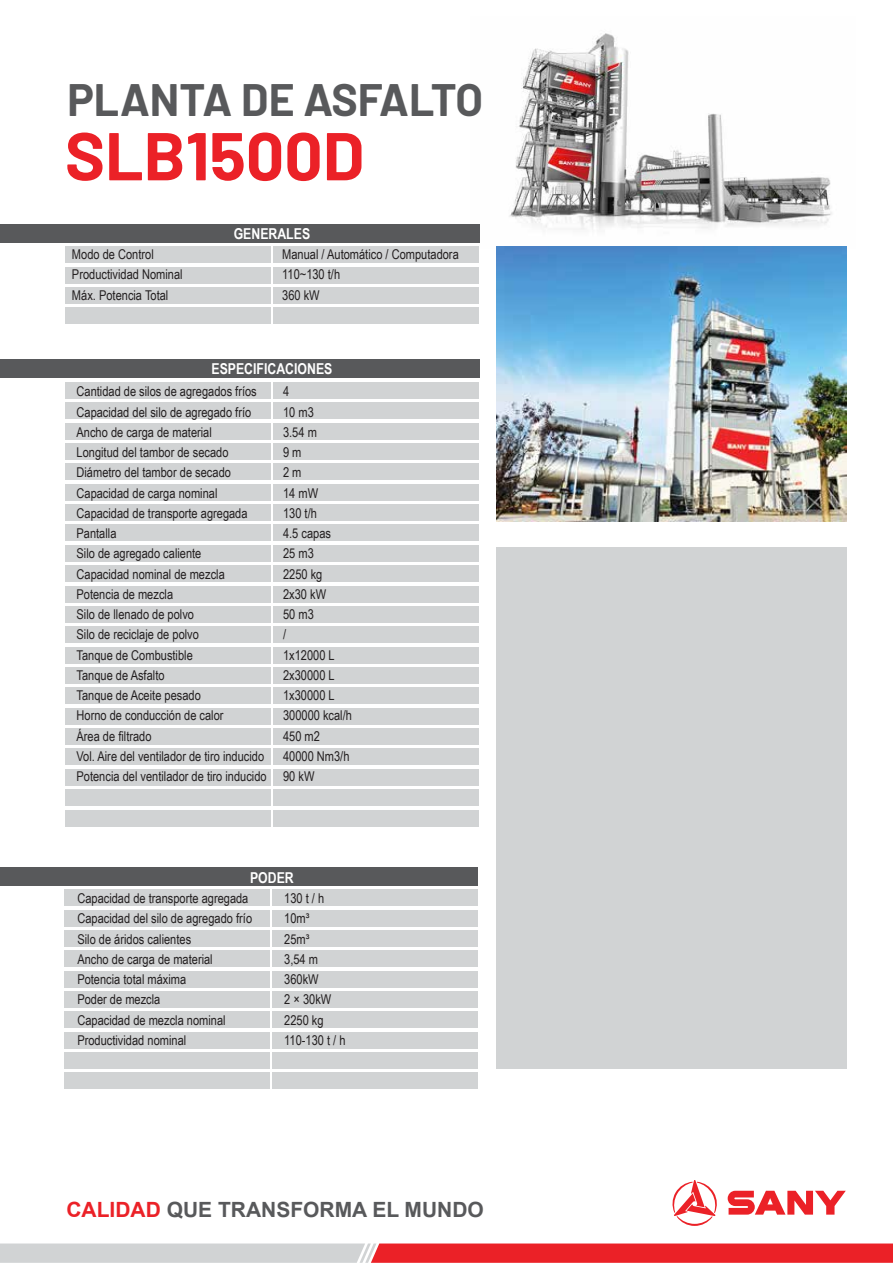
<style>
.page{position:relative;width:893px;height:1263px;background:#fff}
.page>*{position:absolute;margin:0;border:0;box-sizing:border-box;transform-origin:0 0}
.t1{font:700 67.5px "Barlow";color:#eb2127}
.t2{font:700 44.4px "Barlow";color:#58595b}
.t3{font:700 21px "Arial";color:#58595b}
.t4{font:700 15px "Arial Narrow";color:#fff}
.t5{font:13.5px/20.2px "Arial Narrow";color:#231f20}
.s1{color:#eb2127}
</style>
<div class="page">
<img style="left:479px;top:33px;width:368px;height:215px">
<div style="left:496px;top:547px;width:350px;height:521px;background:#d1d3d4"></div>
<svg style="left:672px;top:1180px;width:45px;height:46px"></svg>
<svg style="left:728px;top:1191px;width:118px;height:23px"></svg>
<svg style="left:0;top:1243px;width:893px;height:20px;background:#e17174"></svg>
<div style="left:0;top:224px;width:479px;height:19px;background:#58595b"></div>
<div style="left:0;top:360px;width:479px;height:18px;background:#58595b"></div>
<div style="left:66px;top:246px;width:205px;height:17px;background:#d1d3d4"></div>
<div style="left:66px;top:267px;width:205px;height:16px;background:#d1d3d4"></div>
<div style="left:66px;top:287px;width:205px;height:17px;background:#d1d3d4"></div>
<div style="left:66px;top:307px;width:205px;height:17px;background:#d1d3d4"></div>
<div style="left:274px;top:246px;width:205px;height:17px;background:#d1d3d4"></div>
<div style="left:274px;top:267px;width:205px;height:16px;background:#d1d3d4"></div>
<div style="left:274px;top:287px;width:205px;height:17px;background:#d1d3d4"></div>
<div style="left:274px;top:307px;width:205px;height:17px;background:#d1d3d4"></div>
<div style="left:66px;top:382px;width:205px;height:17px;background:#d1d3d4"></div>
<div style="left:66px;top:402px;width:205px;height:17px;background:#d1d3d4"></div>
<div style="left:66px;top:423px;width:205px;height:16px;background:#d1d3d4"></div>
<div style="left:66px;top:443px;width:205px;height:17px;background:#d1d3d4"></div>
<div style="left:66px;top:463px;width:205px;height:17px;background:#d1d3d4"></div>
<div style="left:66px;top:484px;width:205px;height:17px;background:#d1d3d4"></div>
<div style="left:66px;top:504px;width:205px;height:17px;background:#d1d3d4"></div>
<div style="left:66px;top:524px;width:205px;height:17px;background:#d1d3d4"></div>
<div style="left:274px;top:382px;width:205px;height:17px;background:#d1d3d4"></div>
<div style="left:274px;top:402px;width:205px;height:17px;background:#d1d3d4"></div>
<div style="left:274px;top:423px;width:205px;height:16px;background:#d1d3d4"></div>
<div style="left:274px;top:443px;width:205px;height:17px;background:#d1d3d4"></div>
<div style="left:274px;top:463px;width:205px;height:17px;background:#d1d3d4"></div>
<div style="left:274px;top:484px;width:205px;height:17px;background:#d1d3d4"></div>
<div style="left:274px;top:504px;width:205px;height:17px;background:#d1d3d4"></div>
<div style="left:274px;top:524px;width:205px;height:17px;background:#d1d3d4"></div>
<div style="left:66px;top:545px;width:205px;height:17px;background:#d1d3d4"></div>
<div style="left:66px;top:565px;width:205px;height:17px;background:#d1d3d4"></div>
<div style="left:66px;top:586px;width:205px;height:16px;background:#d1d3d4"></div>
<div style="left:66px;top:606px;width:205px;height:17px;background:#d1d3d4"></div>
<div style="left:66px;top:626px;width:205px;height:17px;background:#d1d3d4"></div>
<div style="left:274px;top:545px;width:205px;height:17px;background:#d1d3d4"></div>
<div style="left:274px;top:565px;width:205px;height:17px;background:#d1d3d4"></div>
<div style="left:274px;top:586px;width:205px;height:16px;background:#d1d3d4"></div>
<div style="left:274px;top:606px;width:205px;height:17px;background:#d1d3d4"></div>
<div style="left:274px;top:626px;width:205px;height:17px;background:#d1d3d4"></div>
<div style="left:66px;top:647px;width:205px;height:17px;background:#d1d3d4"></div>
<div style="left:66px;top:667px;width:205px;height:17px;background:#d1d3d4"></div>
<div style="left:66px;top:687px;width:205px;height:17px;background:#d1d3d4"></div>
<div style="left:66px;top:708px;width:205px;height:17px;background:#d1d3d4"></div>
<div style="left:66px;top:728px;width:205px;height:17px;background:#d1d3d4"></div>
<div style="left:66px;top:748px;width:205px;height:17px;background:#d1d3d4"></div>
<div style="left:66px;top:769px;width:205px;height:17px;background:#d1d3d4"></div>
<div style="left:66px;top:789px;width:205px;height:17px;background:#d1d3d4"></div>
<div style="left:274px;top:647px;width:205px;height:17px;background:#d1d3d4"></div>
<div style="left:274px;top:667px;width:205px;height:17px;background:#d1d3d4"></div>
<div style="left:274px;top:687px;width:205px;height:17px;background:#d1d3d4"></div>
<div style="left:274px;top:708px;width:205px;height:17px;background:#d1d3d4"></div>
<div style="left:274px;top:728px;width:205px;height:17px;background:#d1d3d4"></div>
<div style="left:274px;top:748px;width:205px;height:17px;background:#d1d3d4"></div>
<div style="left:274px;top:769px;width:205px;height:17px;background:#d1d3d4"></div>
<div style="left:274px;top:789px;width:205px;height:17px;background:#d1d3d4"></div>
<div style="left:66px;top:810px;width:205px;height:17px;background:#d1d3d4"></div>
<div style="left:274px;top:810px;width:205px;height:17px;background:#d1d3d4"></div>
<div style="left:0;top:867px;width:478px;height:18px;background:#58595b"></div>
<div style="left:64px;top:889px;width:206px;height:17px;background:#d1d3d4"></div>
<div style="left:64px;top:910px;width:206px;height:16px;background:#d1d3d4"></div>
<div style="left:64px;top:930px;width:206px;height:17px;background:#d1d3d4"></div>
<div style="left:64px;top:950px;width:206px;height:17px;background:#d1d3d4"></div>
<div style="left:64px;top:971px;width:206px;height:16px;background:#d1d3d4"></div>
<div style="left:64px;top:991px;width:206px;height:17px;background:#d1d3d4"></div>
<div style="left:64px;top:1011px;width:206px;height:17px;background:#d1d3d4"></div>
<div style="left:64px;top:1032px;width:206px;height:16px;background:#d1d3d4"></div>
<div style="left:272px;top:889px;width:206px;height:17px;background:#d1d3d4"></div>
<div style="left:272px;top:910px;width:206px;height:16px;background:#d1d3d4"></div>
<div style="left:272px;top:930px;width:206px;height:17px;background:#d1d3d4"></div>
<div style="left:272px;top:950px;width:206px;height:17px;background:#d1d3d4"></div>
<div style="left:272px;top:971px;width:206px;height:16px;background:#d1d3d4"></div>
<div style="left:272px;top:991px;width:206px;height:17px;background:#d1d3d4"></div>
<div style="left:272px;top:1011px;width:206px;height:17px;background:#d1d3d4"></div>
<div style="left:272px;top:1032px;width:206px;height:16px;background:#d1d3d4"></div>
<div style="left:64px;top:1052px;width:206px;height:17px;background:#d1d3d4"></div>
<div style="left:64px;top:1072px;width:206px;height:17px;background:#d1d3d4"></div>
<div style="left:272px;top:1052px;width:206px;height:17px;background:#d1d3d4"></div>
<div style="left:272px;top:1072px;width:206px;height:17px;background:#d1d3d4"></div>
<img style="left:496px;top:246px;width:350px;height:276px">
<h2 class="t2" style="left:67px;top:67px;width:417px">PLANTA DE ASFALTO</h2>
<h1 class="t1" style="left:65px;top:106px;width:301px">SLB1500D</h1>
<p class="t5" style="left:72px;top:244px;width:112px">Modo de Control<br>Productividad Nominal<br>Máx. Potencia Total</p>
<p class="t4" style="left:234px;top:222px;width:78px">GENERALES</p>
<p class="t5" style="left:282px;top:244px;width:178px">Manual / Automático / Computadora<br>110~130 t/h<br>360 kW</p>
<p class="t4" style="left:211px;top:357px;width:122px">ESPECIFICACIONES</p>
<p class="t5" style="left:77px;top:381px;width:192px">Cantidad de silos de agregados fríos<br>Capacidad del silo de agregado frío<br>Ancho de carga de material<br>Longitud del tambor de secado<br>Diámetro del tambor de secado<br>Capacidad de carga nominal<br>Capacidad de transporte agregada<br>Pantalla<br>Silo de agregado caliente<br>Capacidad nominal de mezcla<br>Potencia de mezcla<br>Silo de llenado de polvo<br>Silo de reciclaje de polvo<br>Tanque de Combustible<br>Tanque de Asfalto<br>Tanque de Aceite pesado<br>Horno de conducción de calor<br>Área de filtrado<br>Vol. Aire del ventilador de tiro inducido<br>Potencia del ventilador de tiro inducido</p>
<p class="t5" style="left:283px;top:381px;width:70px">4<br>10 m3<br>3.54 m<br>9 m<br>2 m<br>14 mW<br>130 t/h<br>4.5 capas<br>25 m3<br>2250 kg<br>2x30 kW<br>50 m3<br>/<br>1x12000 L<br>2x30000 L<br>1x30000 L<br>300000 kcal/h<br>450 m2<br>40000 Nm3/h<br>90 kW</p>
<p class="t4" style="left:250px;top:866px;width:45px">PODER</p>
<p class="t5" style="left:77px;top:888px;width:176px">Capacidad de transporte agregada<br>Capacidad del silo de agregado frío<br>Silo de áridos calientes<br>Ancho de carga de material<br>Potencia total máxima<br>Poder de mezcla<br>Capacidad de mezcla nominal<br>Productividad nominal</p>
<p class="t5" style="left:284px;top:888px;width:63px">130 t / h<br>10m³<br>25m³<br>3,54 m<br>360kW<br>2 × 30kW<br>2250 kg<br>110-130 t / h</p>
<h3 class="t3" style="left:66px;top:1195px;width:419px"><span class="s1">CALIDAD</span> QUE TRANSFORMA EL MUNDO</h3>
</div>
